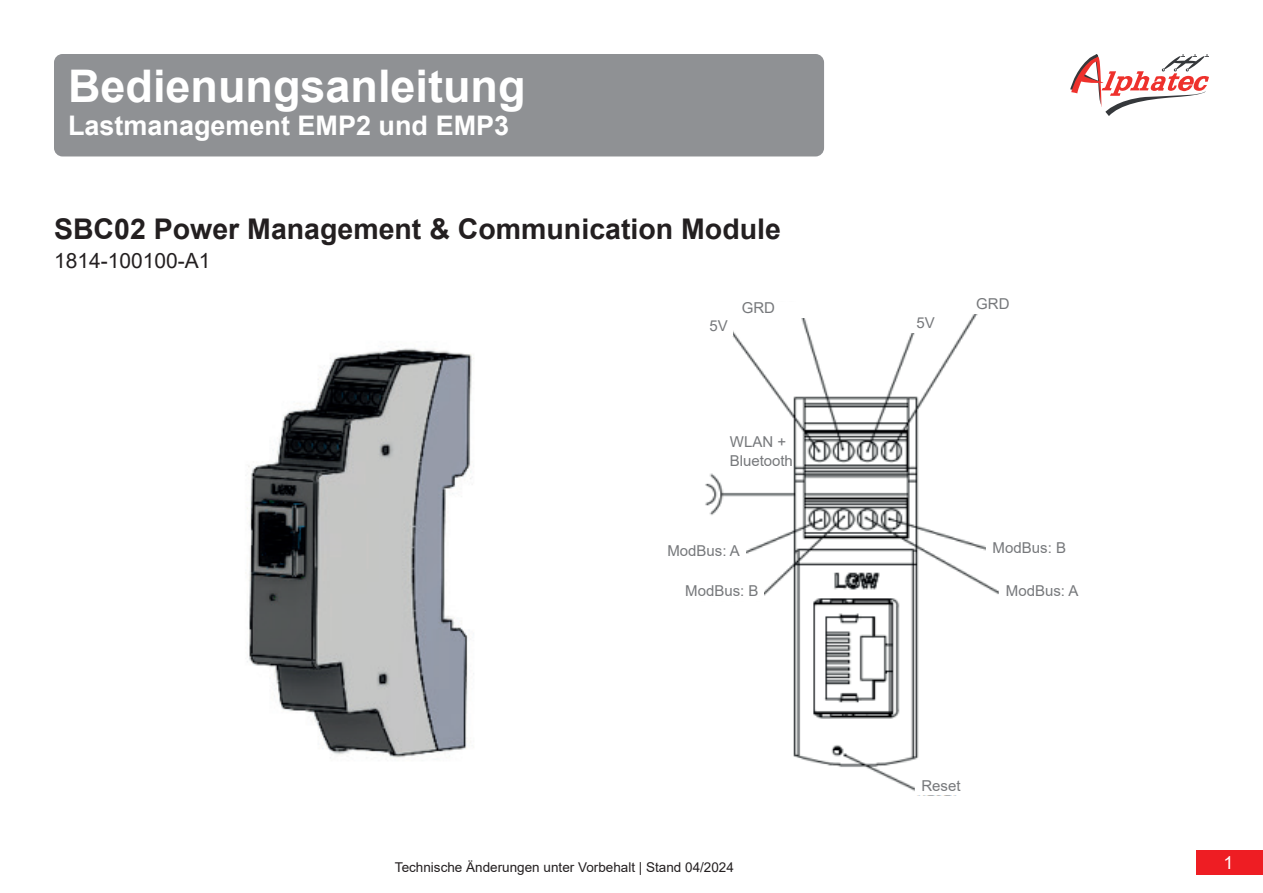
<style>
.page{position:relative;width:1263px;height:893px;background:#fff}
.page>*{position:absolute;margin:0;border:0;box-sizing:border-box;transform-origin:0 0}
.t1{font:700 45px "Arial";color:#fff}
.t2{font:700 28.5px "Arial";color:#231f20}
.t3{font:700 27px "Arial";color:#fff}
.t4{font:21px "Arial";color:#231f20}
.t5{font:18px "Arial";color:#fff}
.t6{font:15px/19.5px "Arial";color:#76787b}
.t7{font:13.5px "Arial";color:#231f20}
</style>
<div class="page">
<div style="left:1197px;top:850px;width:66px;height:25px;background:#ee1d23"></div>
<svg style="left:1070px;top:54px;width:139px;height:62px"></svg>
<div style="left:54px;top:54px;width:770px;height:102px;background:#8f9194;border-radius:9px"></div>
<img style="left:247px;top:348px;width:227px;height:410px">
<img style="left:696px;top:314px;width:303px;height:482px">
<div style="left:661px;top:545px;width:84px;height:16px;background:#fff"></div>
<div style="left:735px;top:302px;width:85px;height:15px;background:#fff"></div>
<div style="left:910px;top:317px;width:29px;height:16px;background:#fff"></div>
<div style="left:703px;top:320px;width:29px;height:16px;background:#fff"></div>
<div style="left:726px;top:436px;width:67px;height:51px;background:#fff"></div>
<div style="left:915px;top:780px;width:84px;height:15px;background:#fff"></div>
<div style="left:679px;top:585px;width:84px;height:16px;background:#fff"></div>
<div style="left:986px;top:542px;width:85px;height:15px;background:#fff"></div>
<h1 class="t1" style="left:68px;top:55px;width:459px">Bedienungsanleitung</h1>
<h3 class="t3" style="left:68px;top:106px;width:443px">Lastmanagement EMP2 und EMP3</h3>
<h2 class="t2" style="left:54px;top:209px;width:728px">SBC02 Power Management &amp; Communication Module</h2>
<h3 class="t4" style="left:54px;top:246px;width:158px">1814-100100-A1</h3>
<p class="t6" style="left:742px;top:298px;width:35px">GRD</p>
<p class="t6" style="left:976px;top:294px;width:35px">GRD</p>
<p class="t6" style="left:709px;top:316px;width:20px">5V</p>
<p class="t6" style="left:917px;top:313px;width:20px">5V</p>
<p class="t6" style="left:730px;top:432px;width:65px">WLAN +<br>Bluetooth</p>
<p class="t6" style="left:667px;top:541px;width:74px">ModBus: A</p>
<p class="t6" style="left:685px;top:581px;width:75px">ModBus: B</p>
<p class="t6" style="left:993px;top:537px;width:75px">ModBus: B</p>
<p class="t6" style="left:1006px;top:581px;width:74px">ModBus: A</p>
<p class="t6" style="left:921px;top:775px;width:41px">Reset</p>
<p class="t7" style="left:395px;top:858px;width:340px">Technische Änderungen unter Vorbehalt | Stand 04/2024</p>
<p class="t5" style="left:1223px;top:850px;width:12px">1</p>
</div>
